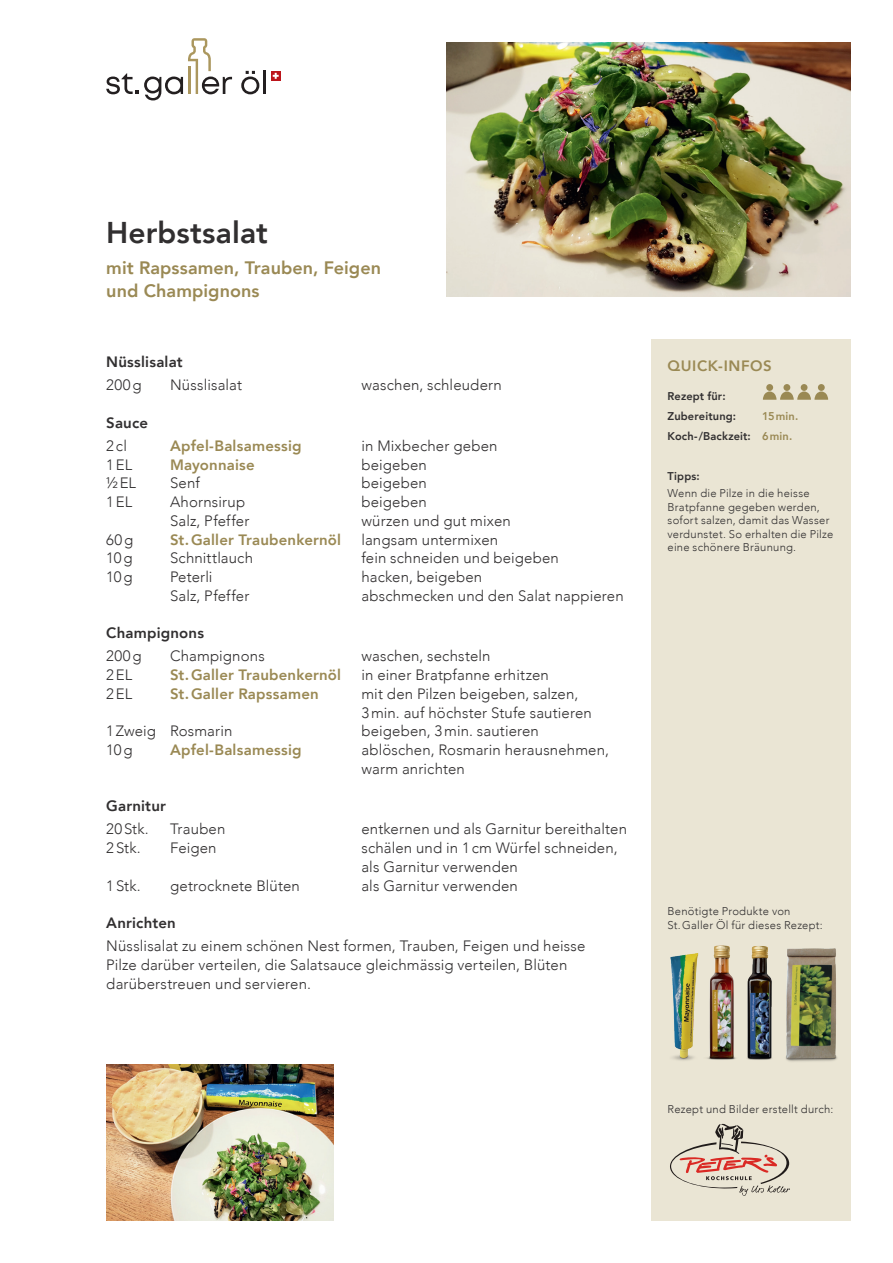
<style>
.page{position:relative;width:893px;height:1263px;background:#fff}
.page>*{position:absolute;margin:0;border:0;box-sizing:border-box;transform-origin:0 0}
.t1{font:800 30px "Avenir";color:#312f30}
.t2{font:800 18px/22.5px "Avenir";letter-spacing:.005em;color:#9a8954}
.t3{font:300 15px/18.8px "Avenir";letter-spacing:.01em;color:#312f30}
.t4{font:800 15px "Avenir";letter-spacing:.015em;color:#9a8954}
.t5{font:800 15px "Avenir";letter-spacing:.015em;color:#312f30}
.t6{font:800 15px "Avenir";letter-spacing:.04em;color:#9a8954}
.t7{font:300 11.25px/13.5px "Avenir";letter-spacing:.02em;color:#312f30}
.t8{font:800 11.25px/20px "Avenir";letter-spacing:.015em;color:#312f30}
.s1{color:#9a8954}
</style>
<div class="page">
<div style="left:651px;top:339px;width:199px;height:881px;background:#eae5d4"></div>
<div style="left:271px;top:71px;width:10px;height:10px;background:#bc151c"></div>
<svg style="left:273px;top:73px;width:6px;height:6px"></svg>
<svg style="left:106px;top:73px;width:32px;height:21px"></svg>
<svg style="left:241px;top:71px;width:18px;height:23px"></svg>
<hr style="left:263px;top:71px;width:3px;height:23px;background:#231f20">
<svg style="left:144px;top:38px;width:88px;height:62px"></svg>
<hr style="left:188px;top:66px;width:2px;height:28px;background:#ab975e">
<svg style="left:670px;top:1124px;width:120px;height:72px"></svg>
<img style="left:446px;top:43px;width:404px;height:254px">
<img style="left:106px;top:1064px;width:228px;height:156px">
<div style="left:766px;top:384px;width:7px;height:7px;background:#9a8954;border-radius:50%"></div>
<div style="left:783px;top:384px;width:7px;height:7px;background:#9a8954;border-radius:50%"></div>
<div style="left:801px;top:384px;width:6px;height:7px;background:#9a8954;border-radius:50%"></div>
<svg style="left:763px;top:391px;width:65px;height:9px"></svg>
<div style="left:818px;top:384px;width:7px;height:7px;background:#9a8954;border-radius:50%"></div>
<img style="left:710px;top:945px;width:26px;height:115px">
<img style="left:747px;top:946px;width:23px;height:114px">
<img style="left:670px;top:953px;width:40px;height:108px">
<img style="left:770px;top:948px;width:67px;height:114px">
<h1 class="t1" style="left:106px;top:209px;width:163px">Herbstsalat</h1>
<p class="t2" style="left:106px;top:257px;width:276px">mit Rapssamen, Trauben, Feigen und Champignons</p>
<p class="t5" style="left:106px;top:350px;width:78px">Nüsslisalat</p>
<p class="t3" style="left:106px;top:376px;width:37px">200g</p>
<p class="t3" style="left:170px;top:376px;width:73px">Nüsslisalat</p>
<p class="t3" style="left:361px;top:376px;width:142px">waschen, schleudern</p>
<p class="t5" style="left:106px;top:411px;width:43px">Sauce</p>
<p class="t3" style="left:106px;top:436px;width:22px">2cl</p>
<p class="t4" style="left:170px;top:434px;width:133px">Apfel-Balsamessig</p>
<p class="t3" style="left:361px;top:436px;width:138px">in Mixbecher geben</p>
<p class="t3" style="left:106px;top:455px;width:27px">1EL</p>
<p class="t4" style="left:170px;top:453px;width:86px">Mayonnaise</p>
<p class="t3" style="left:361px;top:455px;width:67px">beigeben</p>
<p class="t3" style="left:106px;top:474px;width:31px">½EL</p>
<p class="t3" style="left:170px;top:474px;width:31px">Senf</p>
<p class="t3" style="left:361px;top:474px;width:67px">beigeben</p>
<p class="t3" style="left:106px;top:493px;width:27px">1EL</p>
<p class="t3" style="left:170px;top:493px;width:77px">Ahornsirup</p>
<p class="t3" style="left:361px;top:493px;width:67px">beigeben</p>
<p class="t3" style="left:170px;top:511px;width:81px">Salz, Pfeffer</p>
<p class="t3" style="left:361px;top:511px;width:151px">würzen und gut mixen</p>
<p class="t3" style="left:106px;top:530px;width:29px">60g</p>
<p class="t4" style="left:170px;top:528px;width:173px">St.Galler Traubenkernöl</p>
<p class="t3" style="left:361px;top:530px;width:138px">langsam untermixen</p>
<p class="t3" style="left:106px;top:549px;width:28px">10g</p>
<p class="t3" style="left:170px;top:549px;width:85px">Schnittlauch</p>
<p class="t3" style="left:361px;top:549px;width:199px">fein schneiden und beigeben</p>
<p class="t3" style="left:106px;top:568px;width:28px">10g</p>
<p class="t3" style="left:170px;top:568px;width:44px">Peterli</p>
<p class="t3" style="left:361px;top:568px;width:122px">hacken, beigeben</p>
<p class="t3" style="left:170px;top:586px;width:81px">Salz, Pfeffer</p>
<p class="t3" style="left:361px;top:586px;width:264px">abschmecken und den Salat nappieren</p>
<p class="t5" style="left:106px;top:621px;width:99px">Champignons</p>
<p class="t3" style="left:106px;top:647px;width:37px">200g</p>
<p class="t3" style="left:170px;top:647px;width:96px">Champignons</p>
<p class="t3" style="left:361px;top:647px;width:131px">waschen, sechsteln</p>
<p class="t3" style="left:106px;top:666px;width:27px">2EL</p>
<p class="t4" style="left:170px;top:663px;width:173px">St.Galler Traubenkernöl</p>
<p class="t3" style="left:361px;top:666px;width:189px">in einer Bratpfanne erhitzen</p>
<p class="t3" style="left:106px;top:684px;width:27px">2EL</p>
<p class="t4" style="left:170px;top:682px;width:150px">St.Galler Rapssamen</p>
<p class="t3" style="left:361px;top:684px;width:232px">mit den Pilzen beigeben, salzen,<br>3min. auf höchster Stufe sautieren</p>
<p class="t3" style="left:106px;top:722px;width:128px">1Zweig Rosmarin</p>
<p class="t3" style="left:361px;top:722px;width:179px">beigeben, 3min. sautieren</p>
<p class="t3" style="left:106px;top:741px;width:28px">10g</p>
<p class="t4" style="left:170px;top:738px;width:133px">Apfel-Balsamessig</p>
<p class="t3" style="left:361px;top:741px;width:249px">ablöschen, Rosmarin herausnehmen, warm anrichten</p>
<p class="t5" style="left:106px;top:794px;width:61px">Garnitur</p>
<p class="t3" style="left:106px;top:820px;width:44px">20Stk.</p>
<p class="t3" style="left:170px;top:820px;width:57px">Trauben</p>
<p class="t3" style="left:361px;top:820px;width:267px">entkernen und als Garnitur bereithalten</p>
<p class="t3" style="left:106px;top:839px;width:36px">2Stk.</p>
<p class="t3" style="left:170px;top:839px;width:48px">Feigen</p>
<p class="t3" style="left:361px;top:839px;width:258px">schälen und in 1cm Würfel schneiden, als Garnitur verwenden</p>
<p class="t3" style="left:106px;top:876px;width:36px">1Stk.</p>
<p class="t3" style="left:170px;top:876px;width:131px">getrocknete Blüten</p>
<p class="t3" style="left:361px;top:876px;width:158px">als Garnitur verwenden</p>
<p class="t5" style="left:106px;top:911px;width:71px">Anrichten</p>
<p class="t3" style="left:106px;top:937px;width:481px">Nüsslisalat zu einem schönen Nest formen, Trauben, Feigen und heisse<br>Pilze darüber verteilen, die Salatsauce gleichmässig verteilen, Blüten darüberstreuen und servieren.</p>
<p class="t6" style="left:668px;top:354px;width:106px">QUICK-INFOS</p>
<p class="t8" style="left:668px;top:386px;width:70px">Rezept für:<br>Zubereitung:</p>
<p class="t8" style="left:668px;top:406px;width:132px;text-indent:95px"><span class="s1">15min.<br></span>Koch-/Backzeit: <span class="s1">6min.</span></p>
<p class="t8" style="left:668px;top:466px;width:34px">Tipps:</p>
<p class="t7" style="left:668px;top:487px;width:167px">Wenn die Pilze in die heisse<br>Bratpfanne gegeben werden, sofort salzen, damit das Wasser verdunstet. So erhalten die Pilze eine schönere Bräunung.</p>
<p class="t7" style="left:668px;top:905px;width:157px">Benötigte Produkte von<br>St.Galler Öl für dieses Rezept:</p>
<p class="t7" style="left:668px;top:1102px;width:167px">Rezept und Bilder erstellt durch:</p>
</div>
